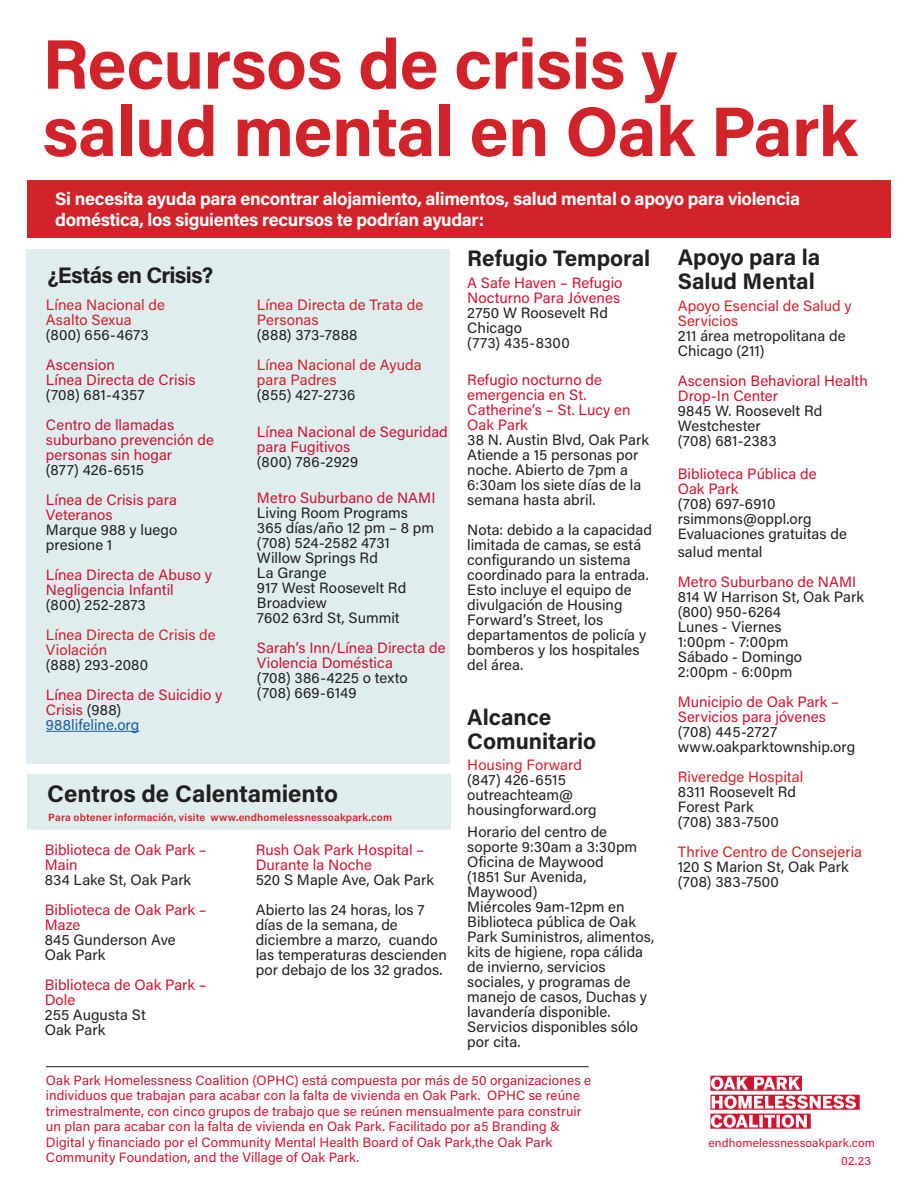
<style>
.page{position:relative;width:918px;height:1188px;background:#fff}
.page>*{position:absolute;margin:0;border:0;box-sizing:border-box;transform-origin:0 0}
.t1{font:700 70.05px/67.3px "Acumin Pro";letter-spacing:-.01em;color:#d1232a}
.t2{font:700 24px "Acumin Pro";letter-spacing:-.005em;color:#231f20}
.t3{font:700 22.5px/24px "Acumin Pro";letter-spacing:-.005em;color:#231f20}
.t4{font:700 22.5px "Acumin Pro";letter-spacing:-.035em;color:#231f20}
.t5{font:700 18px/21.6px "Acumin Pro";letter-spacing:-.02em;color:#fff}
.t6{font:15px/15px "Acumin Pro";letter-spacing:.005em;color:#231f20}
.t7{font:15px/15px "Acumin Pro";letter-spacing:.005em;color:#cf1430}
.t8{font:15px/15px "Acumin Pro";letter-spacing:.005em;color:#d1232a}
.t9{font:13.5px/15.6px "Acumin Pro";letter-spacing:.005em;color:#cf1430}
.t10{font:12px "Acumin Pro";letter-spacing:.015em;color:#cf1430}
.t11{font:600 10.5px "Acumin Pro";letter-spacing:.015em;color:#d1232a}
.s1{color:#231f20}
.s2{color:#175d9e}
</style>
<div class="page">
<svg style="left:710px;top:1076px;width:150px;height:53px"></svg>
<hr style="left:46px;top:1066px;width:543px;height:1px;background:#231f20">
<div style="left:27px;top:774px;width:424px;height:56px;background:#dfedee"></div>
<div style="left:27px;top:249px;width:423px;height:515px;background:#dfedee"></div>
<div style="left:27px;top:180px;width:864px;height:58px;background:#d1232a"></div>
<hr style="left:46px;top:731px;width:93px;height:1px;background:#175d9e">
<h1 class="t1" style="left:42px;top:27px;width:817px">Recursos de crisis y salud mental en Oak Park</h1>
<p class="t5" style="left:55px;top:187px;width:746px">Si necesita ayuda para encontrar alojamiento, alimentos, salud mental o apoyo para violencia doméstica, los siguientes recursos te podrían ayudar:</p>
<h3 class="t4" style="left:48px;top:259px;width:167px">¿Estás en Crisis?</h3>
<p class="t8" style="left:46px;top:296px;width:121px">Línea Nacional de<br>Asalto Sexua</p>
<p class="t6" style="left:46px;top:326px;width:104px">(800) 656-4673</p>
<p class="t7" style="left:46px;top:356px;width:151px">Ascension<br>Línea Directa de Crisis</p>
<p class="t6" style="left:46px;top:386px;width:100px">(708) 681-4357</p>
<p class="t7" style="left:46px;top:416px;width:170px">Centro de llamadas suburbano prevención de personas sin hogar</p>
<p class="t6" style="left:46px;top:461px;width:100px">(877) 426-6515</p>
<p class="t7" style="left:46px;top:491px;width:132px">Línea de Crisis para<br>Veteranos</p>
<p class="t6" style="left:46px;top:521px;width:133px">Marque 988 y luego presione 1</p>
<p class="t7" style="left:46px;top:566px;width:168px">Línea Directa de Abuso y<br>Negligencia Infantil</p>
<p class="t6" style="left:46px;top:596px;width:101px">(800) 252-2873</p>
<p class="t8" style="left:46px;top:626px;width:171px">Línea Directa de Crisis de<br>Violación</p>
<p class="t6" style="left:46px;top:656px;width:104px">(888) 293-2080</p>
<p class="t7" style="left:46px;top:686px;width:178px">Línea Directa de Suicidio y<br>Crisis <span class="s1">(988)<br></span><span class="s2">988lifeline.org</span></p>
<p class="t8" style="left:257px;top:296px;width:168px">Línea Directa de Trata de<br>Personas</p>
<p class="t6" style="left:257px;top:326px;width:102px">(888) 373-7888</p>
<p class="t8" style="left:257px;top:356px;width:166px">Línea Nacional de Ayuda para Padres</p>
<p class="t6" style="left:257px;top:386px;width:100px">(855) 427-2736</p>
<p class="t7" style="left:257px;top:423px;width:192px">Línea Nacional de Seguridad para Fugitivos</p>
<p class="t6" style="left:257px;top:453px;width:103px">(800) 786-2929</p>
<p class="t7" style="left:257px;top:490px;width:180px">Metro Suburbano de NAMI</p>
<p class="t6" style="left:257px;top:505px;width:179px">Living Room Programs<br>365 días/año 12 pm – 8 pm (708) 524-2582 4731<br>Willow Springs Rd<br>La Grange<br>917 West Roosevelt Rd<br>Broadview<br>7602 63rd St, Summit</p>
<p class="t7" style="left:257px;top:640px;width:190px">Sarah’s Inn/Línea Directa de<br>Violencia Doméstica</p>
<p class="t6" style="left:257px;top:670px;width:152px">(708) 386-4225 o texto (708) 669-6149</p>
<h2 class="t2" style="left:47px;top:777px;width:292px">Centros de Calentamiento</h2>
<p class="t11" style="left:48px;top:810px;width:345px">Para obtener información, visite www.endhomelessnessoakpark.com</p>
<p class="t7" style="left:45px;top:842px;width:163px">Biblioteca de Oak Park –<br>Main</p>
<p class="t6" style="left:45px;top:872px;width:148px">834 Lake St, Oak Park</p>
<p class="t7" style="left:45px;top:902px;width:163px">Biblioteca de Oak Park –<br>Maze</p>
<p class="t6" style="left:45px;top:932px;width:133px">845 Gunderson Ave<br>Oak Park</p>
<p class="t7" style="left:45px;top:977px;width:163px">Biblioteca de Oak Park –<br>Dole</p>
<p class="t6" style="left:45px;top:1007px;width:103px">255 Augusta St<br>Oak Park</p>
<p class="t7" style="left:256px;top:842px;width:170px">Rush Oak Park Hospital –<br>Durante la Noche</p>
<p class="t6" style="left:256px;top:864px;width:180px;line-height:30px">520 S Maple Ave, Oak Park<br>Abierto las 24 horas, los 7</p>
<p class="t6" style="left:256px;top:917px;width:193px">días de la semana, de diciembre a marzo, cuando las temperaturas descienden por debajo de los 32 grados.</p>
<h3 class="t3" style="left:467px;top:246px;width:185px">Refugio Temporal</h3>
<p class="t7" style="left:467px;top:275px;width:157px">A Safe Haven – Refugio<br>Nocturno Para Jóvenes</p>
<p class="t6" style="left:467px;top:305px;width:142px">2750 W Roosevelt Rd<br>Chicago<br>(773) 435-8300</p>
<p class="t7" style="left:467px;top:372px;width:165px">Refugio nocturno de emergencia en St.<br>Catherine’s – St. Lucy en<br>Oak Park</p>
<p class="t6" style="left:467px;top:432px;width:183px">38 N. Austin Blvd, Oak Park<br>Atiende a 15 personas por noche. Abierto de 7pm a<br>6:30am los siete días de la semana hasta abril.</p>
<p class="t6" style="left:467px;top:522px;width:186px">Nota: debido a la capacidad limitada de camas, se está configurando un sistema coordinado para la entrada.<br>Esto incluye el equipo de divulgación de Housing<br>Forward’s Street, los departamentos de policía y bomberos y los hospitales del área.</p>
<h3 class="t3" style="left:467px;top:704px;width:131px">Alcance<br>Comunitario</h3>
<p class="t8" style="left:467px;top:757px;width:116px">Housing Forward</p>
<p class="t6" style="left:467px;top:772px;width:131px">(847) 426-6515 outreachteam@ housingforward.org</p>
<p class="t6" style="left:467px;top:824px;width:188px">Horario del centro de soporte 9:30am a 3:30pm<br>Oficina de Maywood<br>(1851 Sur Avenida,<br>Maywood)<br>Miércoles 9am-12pm en<br>Biblioteca pública de Oak<br>Park Suministros, alimentos, kits de higiene, ropa cálida de invierno, servicios sociales, y programas de manejo de casos, Duchas y lavandería disponible.<br>Servicios disponibles sólo por cita.</p>
<p class="t9" style="left:46px;top:1072px;width:547px">Oak Park Homelessness Coalition (OPHC) está compuesta por más de 50 organizaciones e individuos que trabajan para acabar con la falta de vivienda en Oak Park. OPHC se reúne trimestralmente, con cinco grupos de trabajo que se reúnen mensualmente para construir un plan para acabar con la falta de vivienda en Oak Park. Facilitado por a5 Branding &amp; Digital y financiado por el Community Mental Health Board of Oak Park,the Oak Park Community Foundation, and the Village of Oak Park.</p>
<h3 class="t3" style="left:678px;top:245px;width:144px">Apoyo para la<br>Salud Mental</h3>
<p class="t8" style="left:678px;top:298px;width:176px">Apoyo Esencial de Salud y<br>Servicios</p>
<p class="t6" style="left:678px;top:328px;width:169px">211 área metropolitana de<br>Chicago (211)</p>
<p class="t7" style="left:678px;top:373px;width:192px">Ascension Behavioral Health<br>Drop-In Center</p>
<p class="t6" style="left:678px;top:403px;width:146px">9845 W. Roosevelt Rd<br>Westchester<br>(708) 681-2383</p>
<p class="t7" style="left:678px;top:466px;width:140px">Biblioteca Pública de<br>Oak Park</p>
<p class="t6" style="left:678px;top:496px;width:171px">(708) 697-6910 rsimmons@oppl.org<br>Evaluaciones gratuitas de</p>
<p class="t6" style="left:678px;top:544px;width:86px">salud mental</p>
<p class="t7" style="left:678px;top:574px;width:180px">Metro Suburbano de NAMI</p>
<p class="t6" style="left:678px;top:589px;width:188px">814 W Harrison St, Oak Park (800) 950-6264<br>Lunes - Viernes<br>1:00pm - 7:00pm<br>Sábado - Domingo<br>2:00pm - 6:00pm</p>
<p class="t7" style="left:678px;top:694px;width:163px">Municipio de Oak Park –<br>Servicios para jóvenes</p>
<p class="t6" style="left:678px;top:724px;width:179px">(708) 445-2727 www.oakparktownship.org</p>
<p class="t8" style="left:678px;top:769px;width:127px">Riveredge Hospital</p>
<p class="t6" style="left:678px;top:784px;width:120px">8311 Roosevelt Rd<br>Forest Park<br>(708) 383-7500</p>
<p class="t8" style="left:678px;top:844px;width:186px">Thrive Centro de Consejeria</p>
<p class="t6" style="left:678px;top:859px;width:172px">120 S Marion St, Oak Park (708) 383-7500</p>
<p class="t10" style="left:708px;top:1134px;width:168px">endhomelessnessoakpark.com</p>
<p class="t10" style="left:841px;top:1153px;width:31px">02.23</p>
</div>
